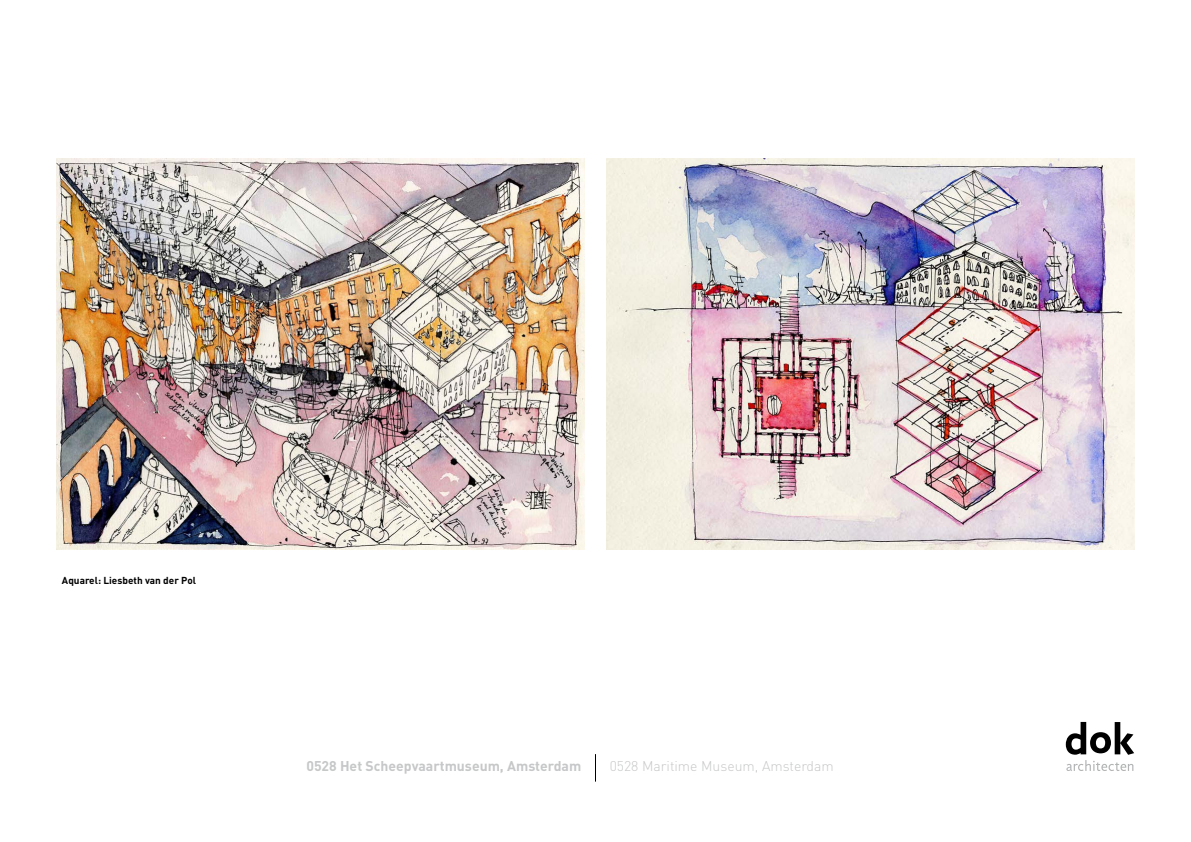
<style>
.page{position:relative;width:1191px;height:842px;background:#fff}
.page>*{position:absolute;margin:0;border:0;box-sizing:border-box;transform-origin:0 0}
.t1{font:700 14px "DIN Pro";color:#c6c7c8}
.t2{font:300 14px "DIN Pro";color:#c6c7c8}
.t3{font:700 10px "DIN Pro";color:#000}
</style>
<div class="page">
<img style="left:57px;top:159px;width:527px;height:391px">
<img style="left:607px;top:159px;width:527px;height:391px">
<svg style="left:595px;top:754px;width:1px;height:28px"></svg>
<svg style="left:1065px;top:722px;width:69px;height:49px"></svg>
<p class="t3" style="left:62px;top:574px;width:136px">Aquarel: Liesbeth van der Pol</p>
<p class="t1" style="left:306px;top:756px;width:276px">0528 Het Scheepvaartmuseum, Amsterdam</p>
<p class="t2" style="left:609px;top:756px;width:226px">0528 Maritime Museum, Amsterdam</p>
</div>
